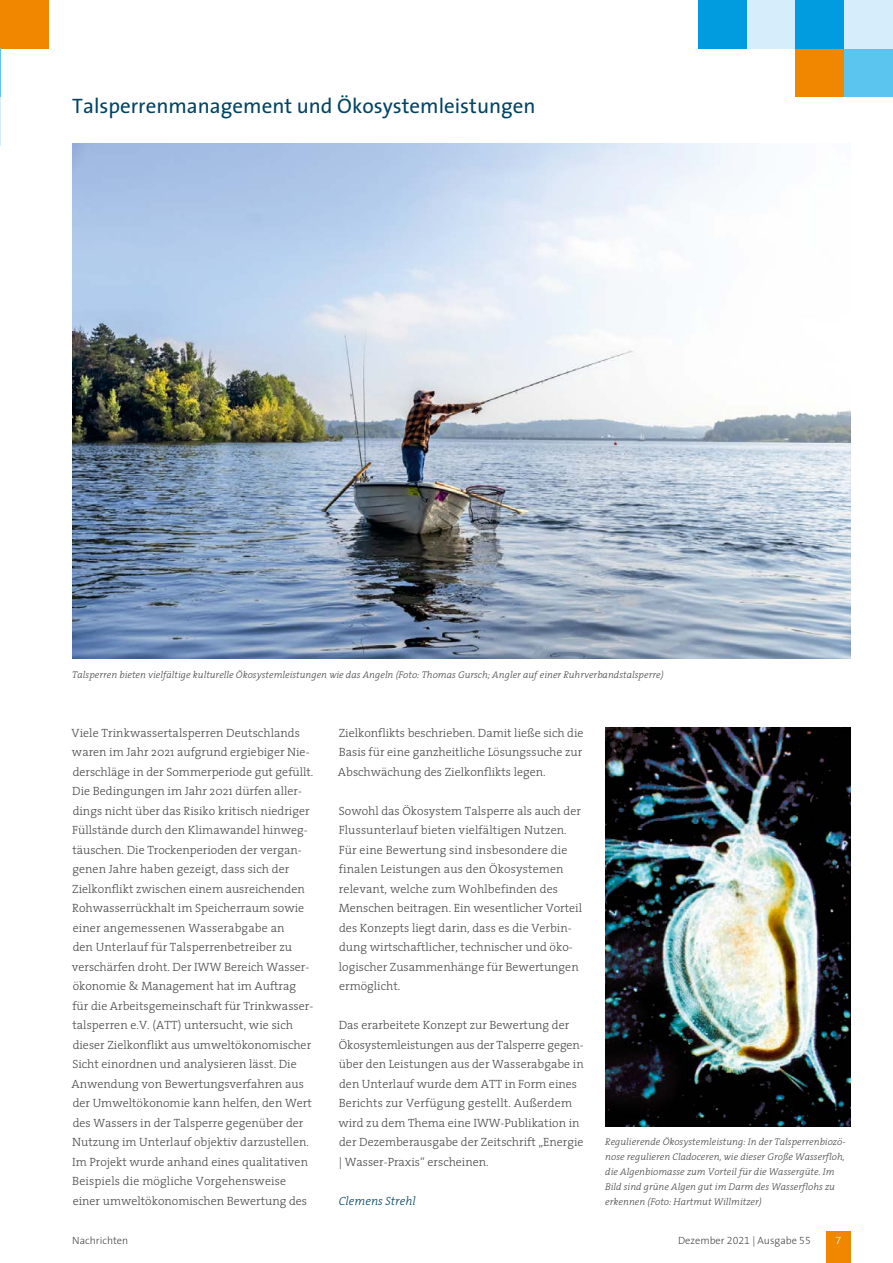
<style>
.page{position:relative;width:893px;height:1263px;background:#fff}
.page>*{position:absolute;margin:0;border:0;box-sizing:border-box;transform-origin:0 0}
.Headline_Innenteil{font:21px "The Sans 5";color:#004464}
.Fliesstext{font:300 12px/19.5px "The Serif 3";color:#494948}
.Fliesstext-2{font:italic 300 12px "The Serif 3";color:#004464}
.t1{font:300 10.5px "The Sans 3";color:#494948}
.t2{font:10.5px "The Sans 3 Light Expert";color:#fff}
.Bildunterschrift{font:italic 300 9.75px/15px "The Serif 3";color:#494948}
.s1{font-family:"The Sans 3 Light Expert";font-weight:400}
</style>
<div class="page">
<div style="left:826px;top:1231px;width:24px;height:32px;background:#f18700"></div>
<img style="left:72px;top:143px;width:778px;height:516px">
<img style="left:605px;top:728px;width:245px;height:399px">
<div style="left:0;top:0;width:49px;height:49px;background:#f18700"></div>
<hr style="left:0;top:97px;width:1px;height:49px;background:#d6eefc">
<hr style="left:0;top:49px;width:1px;height:48px;background:#5bc5f0">
<div style="left:747px;top:0;width:48px;height:49px;background:#d6eefc"></div>
<div style="left:698px;top:0;width:49px;height:49px;background:#009cdf"></div>
<div style="left:795px;top:49px;width:49px;height:48px;background:#f18700"></div>
<div style="left:795px;top:0;width:49px;height:49px;background:#009cdf"></div>
<div style="left:844px;top:49px;width:49px;height:48px;background:#5bc5f0"></div>
<div style="left:844px;top:0;width:49px;height:49px;background:#d6eefc"></div>
<p class="Headline_Innenteil" style="left:72px;top:88px;width:465px">Talsperrenmanagement und Ökosystemleistungen</p>
<p class="Bildunterschrift" style="left:72px;top:667px;width:593px">Talsperren bieten vielfältige kulturelle Ökosystemleistungen wie das Angeln (Foto: Thomas Gursch; Angler auf einer Ruhrverbandstalsperre)</p>
<p class="Fliesstext" style="left:72px;top:722px;width:243px">Viele Trinkwassertalsperren Deutschlands waren im Jahr 2021 aufgrund ergiebiger Nie&shy;derschläge in der Sommerperiode gut gefüllt.<br>Die Bedingungen im Jahr 2021 dürfen aller&shy;dings nicht über das Risiko kritisch niedriger Füllstände durch den Klimawandel hinweg&shy;täuschen. Die Trockenperioden der vergan&shy;genen Jahre haben gezeigt, dass sich der Zielkonflikt zwischen einem ausreichenden Rohwasserrückhalt im Speicherraum sowie einer angemessenen Wasserabgabe an<br>den Unterlauf für Talsperrenbetreiber zu verschärfen droht. Der IWW Bereich Wasser&shy;ökonomie &amp; Management hat im Auftrag für die Arbeitsgemeinschaft für Trinkwasser&shy;talsperren e.V. (ATT) untersucht, wie sich dieser Zielkonflikt aus umweltökonomischer Sicht einordnen und analysieren lässt. Die Anwendung von Bewertungsverfahren aus der Umweltökonomie kann helfen, den Wert des Wassers in der Talsperre gegenüber der Nutzung im Unterlauf objektiv darzustellen.<br>Im Projekt wurde anhand eines qualitativen Beispiels die mögliche Vorgehensweise einer umweltökonomischen Bewertung des</p>
<p class="Fliesstext" style="left:338px;top:722px;width:247px;text-align:justify">Zielkonflikts beschrieben. Damit ließe sich die Basis für eine ganzheitliche Lösungssuche zur Abschwächung des Zielkonflikts legen.</p>
<p class="Fliesstext" style="left:339px;top:800px;width:245px">Sowohl das Ökosystem Talsperre als auch der Flussunterlauf bieten vielfältigen Nutzen.<br>Für eine Bewertung sind insbesondere die finalen Leistungen aus den Ökosystemen relevant, welche zum Wohlbefinden des Menschen beitragen. Ein wesentlicher Vorteil des Konzepts liegt darin, dass es die Verbin&shy;dung wirtschaftlicher, technischer und öko&shy;logischer Zusammenhänge für Bewertungen ermöglicht.</p>
<p class="Fliesstext" style="left:338px;top:1015px;width:247px">Das erarbeitete Konzept zur Bewertung der Ökosystemleistungen aus der Talsperre gegen&shy;über den Leistungen aus der Wasserabgabe in den Unterlauf wurde dem ATT in Form eines Berichts zur Verfügung gestellt. Außerdem wird zu dem Thema eine IWW-Publikation in der Dezemberausgabe der Zeitschrift „Energie | Wasser-Praxis“ erscheinen.</p>
<p class="Fliesstext-2" style="left:339px;top:1191px;width:79px">Clemens Strehl</p>
<p class="Bildunterschrift" style="left:605px;top:1133px;width:242px">Regulierende Ökosystemleistung: In der Talsperrenbiozö&shy;nose regulieren Cladoceren, wie dieser Große Wasserfloh, die Algenbiomasse zum Vorteil für die Wassergüte. Im Bild sind grüne Algen gut im Darm des Wasserflohs zu erkennen (Foto: Hartmut Willmitzer)</p>
<p class="t1" style="left:72px;top:1231px;width:58px">Nachrichten</p>
<p class="t1" style="left:678px;top:1231px;width:134px">Dezember <span class="s1">2021</span> | Ausgabe <span class="s1">55</span></p>
<p class="t2" style="left:836px;top:1231px;width:7px">7</p>
</div>
